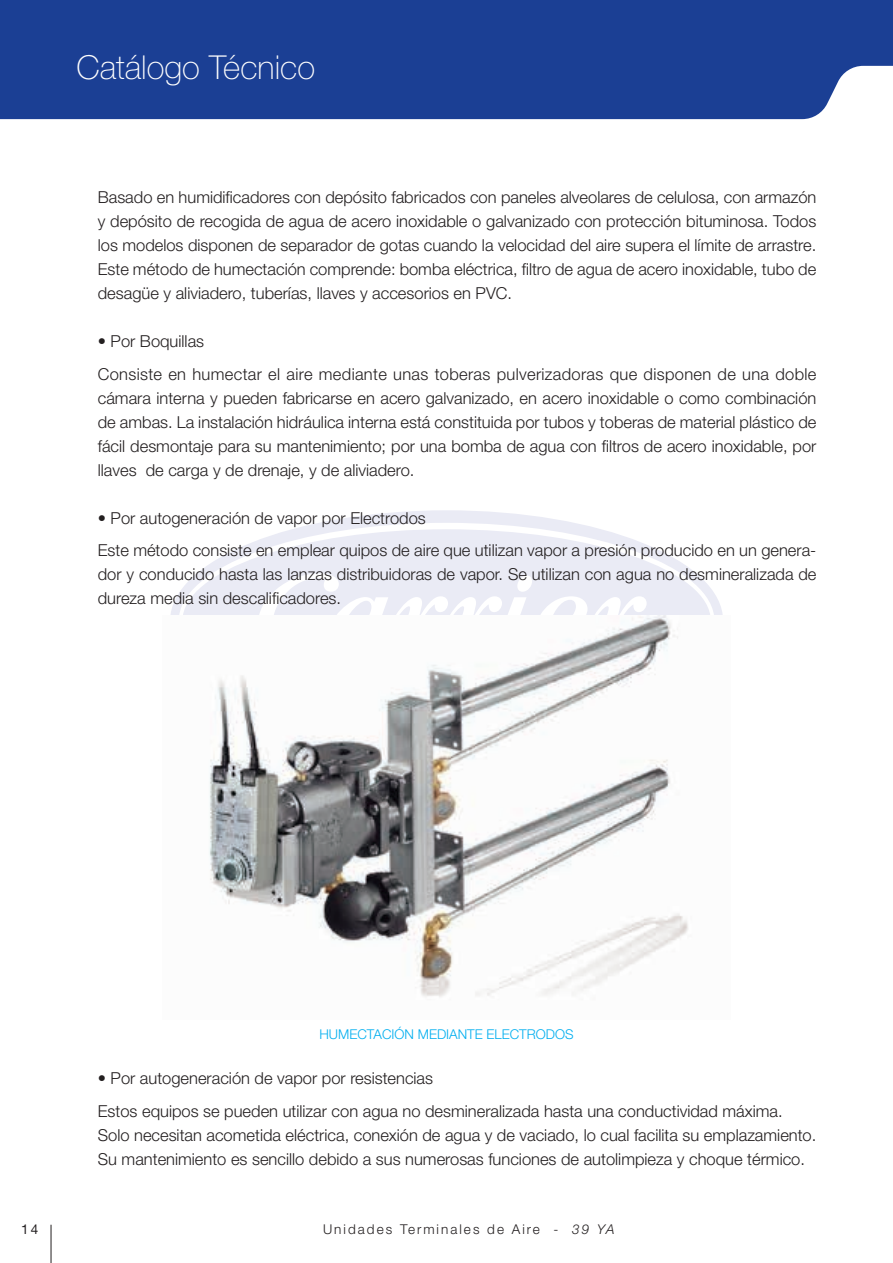
<style>
.page{position:relative;width:893px;height:1263px;background:#fff}
.page>*{position:absolute;margin:0;border:0;box-sizing:border-box;transform-origin:0 0}
.t1{font:100 33px "Helvetica Neue LT Std";color:#fff}
.t2{font:300 16.5px/24px "Helvetica Neue LT Std";color:#231f20}
.t3{font:300 16.5px/32.5px "Helvetica Neue LT Std";letter-spacing:.02em;color:#231f20}
.t4{font:300 13.5px "Helvetica Neue LT Std";letter-spacing:.15em;color:#231f20}
.t5{font:300 13.5px "Helvetica Neue LT Std";color:#00aeef}
.t6{font:13.5px "Helvetica Neue LT Std";color:#231f20}
.s1{font-style:italic}
</style>
<div class="page">
<hr style="left:51px;top:1225px;width:1px;height:38px;background:#231f20">
<div style="left:0;top:0;width:893px;height:119px;background:#1b3f94"></div>
<div style="left:170px;top:510px;width:553px;height:221px;background:#eaebf5;border-radius:50%"></div>
<svg style="left:179px;top:523px;width:535px;height:92px"></svg>
<img style="left:170px;top:615px;width:553px;height:382px">
<h1 class="t1" style="left:77px;top:49px;width:240px">Catálogo Técnico</h1>
<p class="t2" style="left:98px;top:185px;width:720px;text-align:justify">Basado en humidificadores con depósito fabricados con paneles alveolares de celulosa, con armazón y depósito de recogida de agua de acero inoxidable o galvanizado con protección bituminosa. Todos los modelos disponen de separador de gotas cuando la velocidad del aire supera el límite de arrastre.<br>Este método de humectación comprende: bomba eléctrica, filtro de agua de acero inoxidable, tubo de desagüe y aliviadero, tuberías, llaves y accesorios en PVC.</p>
<p class="t3" style="left:98px;top:325px;width:720px">• Por Boquillas<br>Consiste en humectar el aire mediante unas toberas pulverizadoras que disponen de una doble</p>
<p class="t2" style="left:98px;top:385px;width:720px;text-align:justify">cámara interna y pueden fabricarse en acero galvanizado, en acero inoxidable o como combinación de ambas. La instalación hidráulica interna está constituida por tubos y toberas de material plástico de fácil desmontaje para su mantenimiento; por una bomba de agua con filtros de acero inoxidable, por llaves de carga y de drenaje, y de aliviadero.</p>
<p class="t2" style="left:98px;top:501px;width:720px;line-height:32.5px">• Por autogeneración de vapor por Electrodos<br>Este método consiste en emplear quipos de aire que utilizan vapor a presión producido en un genera-</p>
<p class="t2" style="left:98px;top:562px;width:720px">dor y conducido hasta las lanzas distribuidoras de vapor. Se utilizan con agua no desmineralizada de dureza media sin descalificadores.</p>
<p class="t5" style="left:319px;top:1026px;width:256px">HUMECTACIÓN MEDIANTE ELECTRODOS</p>
<p class="t2" style="left:98px;top:1062px;width:686px;line-height:32.5px">• Por autogeneración de vapor por resistencias<br>Estos equipos se pueden utilizar con agua no desmineralizada hasta una conductividad máxima.</p>
<p class="t2" style="left:98px;top:1123px;width:720px">Solo necesitan acometida eléctrica, conexión de agua y de vaciado, lo cual facilita su emplazamiento.<br>Su mantenimiento es sencillo debido a sus numerosas funciones de autolimpieza y choque térmico.</p>
<p class="t6" style="left:21px;top:1221px;width:19px">14</p>
<p class="t4" style="left:323px;top:1221px;width:293px">Unidades Terminales de Aire - <span class="s1">39 YA</span></p>
</div>
